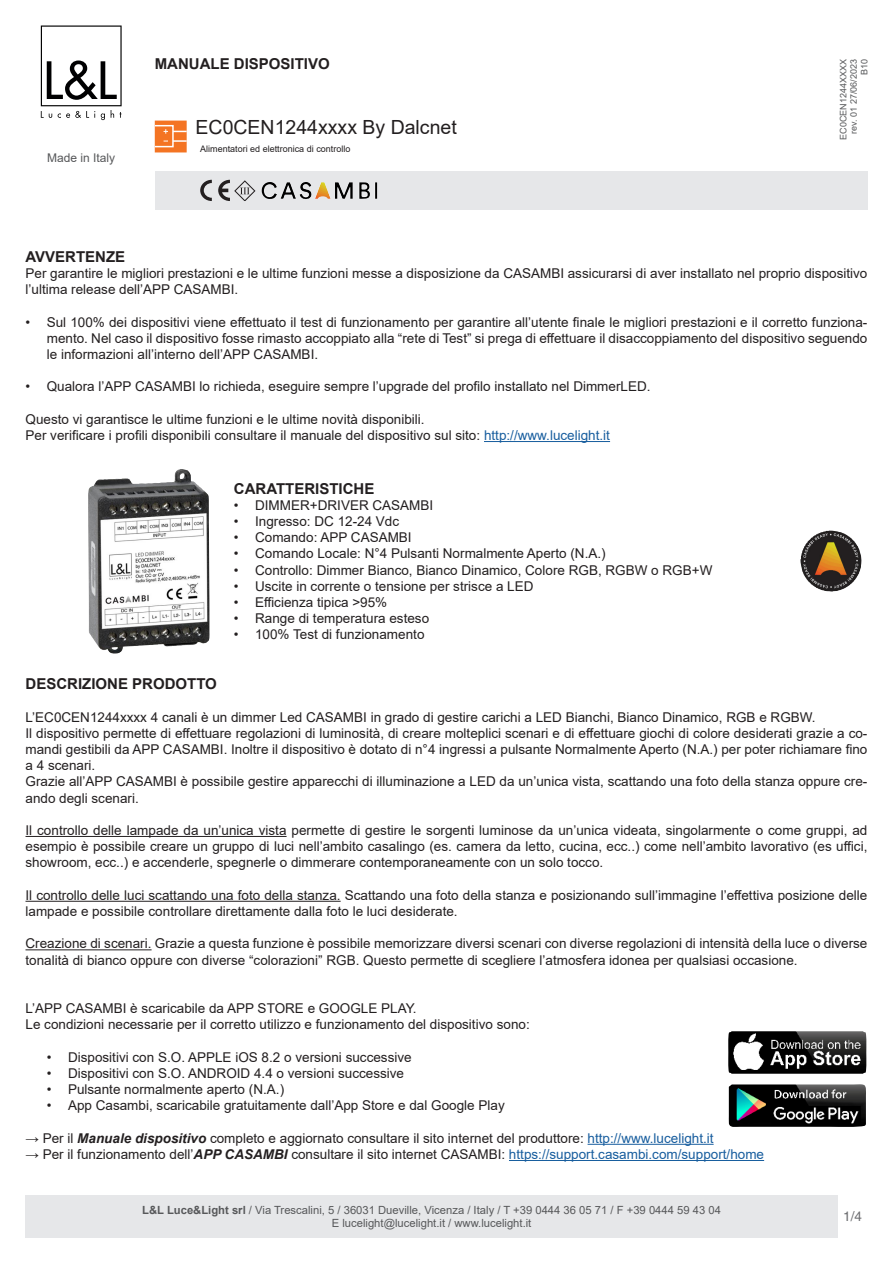
<style>
.page{position:relative;width:893px;height:1263px;background:#fff}
.page>*{position:absolute;margin:0;border:0;box-sizing:border-box;transform-origin:0 0}
.t1{font:19.5px "Arial";color:#231f20}
.t2{font:700 15px "Arial";color:#231f20}
.t3{font:13.5px/16.2px "Arial";color:#231f20}
.t4{font:13.5px "Helvetica LT Std";color:#6c6d70}
.t5{font:12px "Arial";color:#57585a}
.t6{font:11.25px/12.8px "Arial";color:#57585a;text-align:center}
.t7{font:9px "Arial";color:#231f20}
.t8{font:9px "Arial";color:#57585a}
.s1{color:#175d9e}
.s2{font-weight:700;font-style:italic}
.s3{font-weight:700}
</style>
<div class="page">
<div style="left:26px;top:1195px;width:812px;height:42px;background:#e6e7e9"></div>
<svg style="left:155px;top:121px;width:32px;height:31px"></svg>
<div style="left:155px;top:171px;width:712px;height:38px;background:#e6e7e9"></div>
<svg style="left:200px;top:180px;width:12px;height:21px"></svg>
<img style="left:261px;top:182px;width:51px;height:17px">
<svg style="left:41px;top:26px;width:81px;height:94px"></svg>
<svg style="left:218px;top:180px;width:37px;height:21px"></svg>
<img style="left:88px;top:469px;width:122px;height:185px">
<img style="left:800px;top:531px;width:62px;height:61px">
<img style="left:728px;top:1031px;width:139px;height:43px">
<img style="left:728px;top:1084px;width:138px;height:43px">
<hr style="left:484px;top:441px;width:126px;height:1px;background:#175d9e">
<hr style="left:26px;top:836px;width:261px;height:1px;background:#231f20">
<hr style="left:26px;top:901px;width:315px;height:1px;background:#231f20">
<hr style="left:26px;top:949px;width:126px;height:1px;background:#231f20">
<hr style="left:588px;top:1144px;width:126px;height:1px;background:#175d9e">
<hr style="left:509px;top:1160px;width:255px;height:1px;background:#175d9e">
<p class="t5" style="left:47px;top:150px;width:70px">Made in Italy</p>
<p class="t2" style="left:155px;top:53px;width:177px">MANUALE DISPOSITIVO</p>
<p class="t1" style="left:196px;top:114px;width:263px">EC0CEN1244xxxx By Dalcnet</p>
<p class="t7" style="left:200px;top:143px;width:152px">Alimentatori ed elettronica di controllo</p>
<p class="t8" style="left:837px;top:140px;width:82px;rotate:-90deg">EC0CEN1244XXXX</p>
<p class="t8" style="left:848px;top:134px;width:76px;rotate:-90deg">rev. 01 27/06/2023</p>
<p class="t8" style="left:858px;top:75px;width:18px;rotate:-90deg">B10</p>
<p class="t2" style="left:26px;top:246px;width:101px">AVVERTENZE</p>
<p class="t3" style="left:26px;top:265px;width:843px">Per garantire le migliori prestazioni e le ultime funzioni messe a disposizione da CASAMBI assicurarsi di aver installato nel proprio dispositivo l’ultima release dell’APP CASAMBI.</p>
<p class="t3" style="left:47px;top:314px;width:822px;text-align:justify;text-indent:-21px">• Sul 100% dei dispositivi viene effettuato il test di funzionamento per garantire all’utente finale le migliori prestazioni e il corretto funziona&shy;mento. Nel caso il dispositivo fosse rimasto accoppiato alla “rete di Test” si prega di effettuare il disaccoppiamento del dispositivo seguendo le informazioni all’interno dell’APP CASAMBI.</p>
<p class="t3" style="left:26px;top:379px;width:627px">• Qualora l’APP CASAMBI lo richieda, eseguire sempre l’upgrade del profilo installato nel DimmerLED.</p>
<p class="t3" style="left:26px;top:411px;width:401px">Questo vi garantisce le ultime funzioni e le ultime novità disponibili.</p>
<p class="t3" style="left:26px;top:427px;width:586px">Per verificare i profili disponibili consultare il manuale del dispositivo sul sito: <span class="s1">http://www.lucelight.it</span></p>
<p class="t2" style="left:234px;top:478px;width:142px">CARATTERISTICHE</p>
<p class="t3" style="left:234px;top:497px;width:201px">• DIMMER+DRIVER CASAMBI</p>
<p class="t3" style="left:234px;top:513px;width:167px">• Ingresso: DC 12-24 Vdc</p>
<p class="t3" style="left:234px;top:529px;width:179px">• Comando: APP CASAMBI</p>
<p class="t3" style="left:234px;top:545px;width:373px">• Comando Locale: N°4 Pulsanti Normalmente Aperto (N.A.)</p>
<p class="t3" style="left:234px;top:562px;width:480px">• Controllo: Dimmer Bianco, Bianco Dinamico, Colore RGB, RGBW o RGB+W</p>
<p class="t3" style="left:234px;top:578px;width:301px">• Uscite in corrente o tensione per strisce a LED</p>
<p class="t3" style="left:234px;top:594px;width:155px">• Efficienza tipica &gt;95%</p>
<p class="t3" style="left:234px;top:610px;width:197px">• Range di temperatura esteso</p>
<p class="t3" style="left:234px;top:626px;width:192px">• 100% Test di funzionamento</p>
<p class="t2" style="left:26px;top:673px;width:193px">DESCRIZIONE PRODOTTO</p>
<p class="t3" style="left:26px;top:709px;width:792px">L’EC0CEN1244xxxx 4 canali è un dimmer Led CASAMBI in grado di gestire carichi a LED Bianchi, Bianco Dinamico, RGB e RGBW.</p>
<p class="t3" style="left:26px;top:725px;width:843px;text-align:justify">Il dispositivo permette di effettuare regolazioni di luminosità, di creare molteplici scenari e di effettuare giochi di colore desiderati grazie a co&shy;mandi gestibili da APP CASAMBI. Inoltre il dispositivo è dotato di n°4 ingressi a pulsante Normalmente Aperto (N.A.) per poter richiamare fino a 4 scenari.</p>
<p class="t3" style="left:26px;top:773px;width:843px">Grazie all’APP CASAMBI è possibile gestire apparecchi di illuminazione a LED da un’unica vista, scattando una foto della stanza oppure cre&shy;ando degli scenari.</p>
<p class="t3" style="left:26px;top:822px;width:843px;text-align:justify">Il controllo delle lampade da un’unica vista permette di gestire le sorgenti luminose da un’unica videata, singolarmente o come gruppi, ad esempio è possibile creare un gruppo di luci nell’ambito casalingo (es. camera da letto, cucina, ecc..) come nell’ambito lavorativo (es uffici, showroom, ecc..) e accenderle, spegnerle o dimmerare contemporaneamente con un solo tocco.</p>
<p class="t3" style="left:26px;top:887px;width:843px">Il controllo delle luci scattando una foto della stanza. Scattando una foto della stanza e posizionando sull’immagine l’effettiva posizione delle lampade e possibile controllare direttamente dalla foto le luci desiderate.</p>
<p class="t3" style="left:26px;top:935px;width:843px">Creazione di scenari. Grazie a questa funzione è possibile memorizzare diversi scenari con diverse regolazioni di intensità della luce o diverse tonalità di bianco oppure con diverse “colorazioni” RGB. Questo permette di scegliere l’atmosfera idonea per qualsiasi occasione.</p>
<p class="t3" style="left:26px;top:1000px;width:393px">L’APP CASAMBI è scaricabile da APP STORE e GOOGLE PLAY.</p>
<p class="t3" style="left:26px;top:1016px;width:506px">Le condizioni necessarie per il corretto utilizzo e funzionamento del dispositivo sono:</p>
<p class="t3" style="left:47px;top:1049px;width:366px">• Dispositivi con S.O. APPLE iOS 8.2 o versioni successive</p>
<p class="t3" style="left:47px;top:1065px;width:359px">• Dispositivi con S.O. ANDROID 4.4 o versioni successive</p>
<p class="t3" style="left:47px;top:1081px;width:239px">• Pulsante normalmente aperto (N.A.)</p>
<p class="t3" style="left:47px;top:1097px;width:459px">• App Casambi, scaricabile gratuitamente dall’App Store e dal Google Play</p>
<p class="t3" style="left:26px;top:1130px;width:690px">→ Per il <span class="s2">Manuale dispositivo</span> completo e aggiornato consultare il sito internet del produttore: <span class="s1">http://www.lucelight.it</span></p>
<p class="t3" style="left:26px;top:1146px;width:740px">→ Per il funzionamento dell’<span class="s2">APP CASAMBI</span> consultare il sito internet CASAMBI: <span class="s1">https://support.casambi.com/support/home</span></p>
<p class="t6" style="left:142px;top:1203px;width:580px"><span class="s3">L&amp;L Luce&amp;Light srl</span> / Via Trescalini, 5 / 36031 Dueville, Vicenza / Italy / T +39 0444 36 05 71 / F +39 0444 59 43 04<br>E lucelight@lucelight.it / www.lucelight.it</p>
<p class="t4" style="left:843px;top:1208px;width:20px">1/4</p>
</div>
